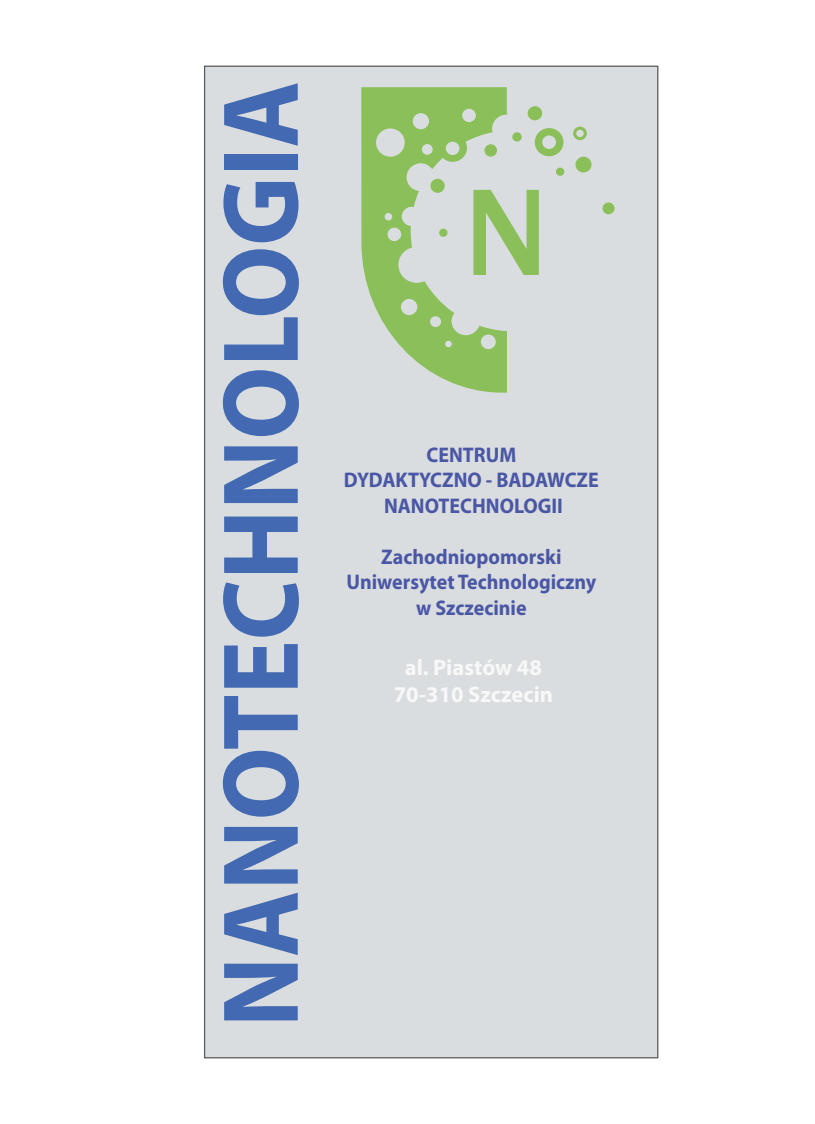
<style>
.page{position:relative;width:815px;height:1124px;background:#fff}
.page>*{position:absolute;margin:0;border:0;box-sizing:border-box;transform-origin:0 0}
.t1{font:700 109.12px "Myriad Pro";color:#4269b2;scale:.93 1}
.t2{font:700 22.5px/27px "Myriad Pro";color:#f7f8f7;text-align:center}
.t3{font:700 21.25px/25.5px "Myriad Pro";color:#4a57a5;text-align:center;scale:.94 1}
</style>
<div class="page">
<div style="left:204px;top:66px;width:454px;height:992px;background:#dadddf;border:1px solid #57585a"></div>
<svg style="left:507px;top:190px;width:32px;height:85px"></svg>
<div style="left:603px;top:202px;width:12px;height:12px;background:#8abf59;border-radius:50%"></div>
<div style="left:512px;top:132px;width:10px;height:9px;background:#8abf59;border-radius:50%"></div>
<div style="left:556px;top:167px;width:8px;height:9px;background:#8abf59;border-radius:50%"></div>
<div style="left:575px;top:157px;width:17px;height:15px;background:#8abf59;border-radius:50%"></div>
<svg style="left:535px;top:128px;width:28px;height:28px"></svg>
<svg style="left:573px;top:127px;width:14px;height:13px"></svg>
<div style="left:528px;top:106px;width:14px;height:14px;background:#8abf59;border-radius:50%"></div>
<svg style="left:361px;top:87px;width:146px;height:305px;fill:#8abf59"></svg>
<div style="left:430px;top:179px;width:15px;height:14px;background:#8abf59;border-radius:50%"></div>
<h1 class="t1" style="left:190px;top:1026px;width:1018px;rotate:-90deg">NANOTECHNOLOGIA</h1>
<p class="t3" style="left:344px;top:441px;width:273px">CENTRUM<br>DYDAKTYCZNO - BADAWCZE<br>NANOTECHNOLOGII</p>
<p class="t3" style="left:346px;top:543px;width:267px">Zachodniopomorski<br>Uniwersytet Technologiczny w Szczecinie</p>
<p class="t2" style="left:394px;top:653px;width:161px">al. Piastów 48<br>70-310 Szczecin</p>
</div>
